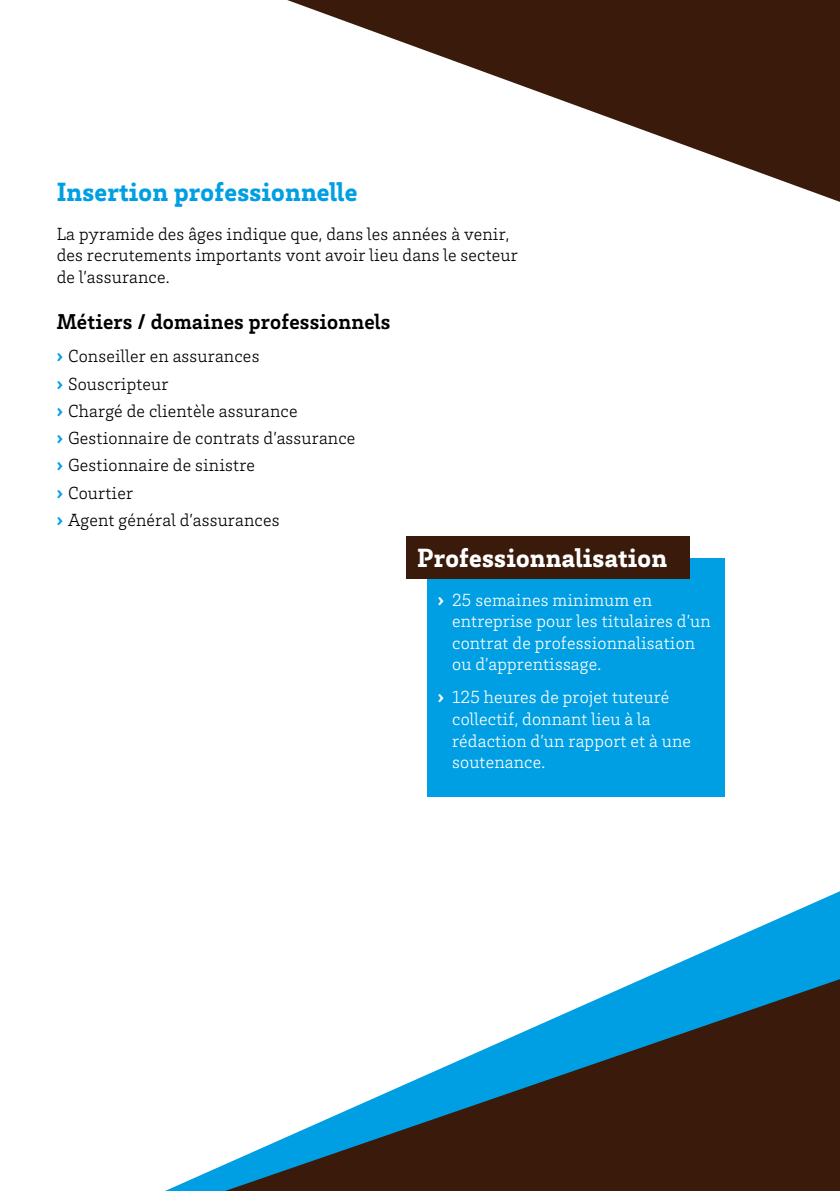
<style>
.page{position:relative;width:840px;height:1191px;background:#fff}
.page>*{position:absolute;margin:0;border:0;box-sizing:border-box;transform-origin:0 0}
._01_Titre_Bleu_13_5{font:900 27px "Brix Slab";letter-spacing:.01em;color:#009fe3}
._01_Titre_Blanc_13_5{font:900 27px "Brix Slab";letter-spacing:.01em;color:#fff}
._02_Sous_Titre_Bleu{font:700 22px "Brix Slab";letter-spacing:.01em;color:#000}
._10_TEXTE_Light_9{font:300 18px/21.6px "Brix Slab";letter-spacing:.01em;color:#000}
.t1{font:300 18px/21.6px "Brix Slab";letter-spacing:.01em;color:#fff}
.s1{font-weight:900;color:#009fe3}
.s2{font-weight:900}
</style>
<div class="page">
<svg style="left:165px;top:891px;width:674px;height:300px"></svg>
<svg style="left:287px;top:0;width:552px;height:202px"></svg>
<div style="left:426px;top:558px;width:298px;height:239px;background:#009fe3"></div>
<div style="left:405px;top:536px;width:284px;height:42px;background:#3a1b0b"></div>
<p class="_01_Titre_Bleu_13_5" style="left:57px;top:174px;width:302px">Insertion professionnelle</p>
<p class="_10_TEXTE_Light_9" style="left:57px;top:222px;width:462px">La pyramide des âges indique que, dans les années à venir, des recrutements importants vont avoir lieu dans le secteur de l’assurance.</p>
<p class="_02_Sous_Titre_Bleu" style="left:57px;top:307px;width:335px">Métiers / domaines professionnels</p>
<p class="_10_TEXTE_Light_9" style="left:57px;top:345px;width:204px"><span class="s1">›</span> Conseiller en assurances</p>
<p class="_10_TEXTE_Light_9" style="left:57px;top:372px;width:113px"><span class="s1">›</span> Souscripteur</p>
<p class="_10_TEXTE_Light_9" style="left:57px;top:399px;width:242px"><span class="s1">›</span> Chargé de clientèle assurance</p>
<p class="_10_TEXTE_Light_9" style="left:57px;top:426px;width:300px"><span class="s1">›</span> Gestionnaire de contrats d’assurance</p>
<p class="_10_TEXTE_Light_9" style="left:57px;top:454px;width:200px"><span class="s1">›</span> Gestionnaire de sinistre</p>
<p class="_10_TEXTE_Light_9" style="left:57px;top:481px;width:78px"><span class="s1">›</span> Courtier</p>
<p class="_10_TEXTE_Light_9" style="left:57px;top:508px;width:224px"><span class="s1">›</span> Agent général d’assurances</p>
<p class="_01_Titre_Blanc_13_5" style="left:417px;top:540px;width:251px">Professionnalisation</p>
<p class="t1" style="left:452px;top:588px;width:260px;text-indent:-14px"><span class="s2">›</span> 25 semaines minimum en entreprise pour les titulaires d’un contrat de professionnalisation ou d’apprentissage.</p>
<p class="t1" style="left:452px;top:686px;width:240px;text-indent:-14px"><span class="s2">›</span> 125 heures de projet tuteuré collectif, donnant lieu à la rédaction d’un rapport et à une soutenance.</p>
</div>
